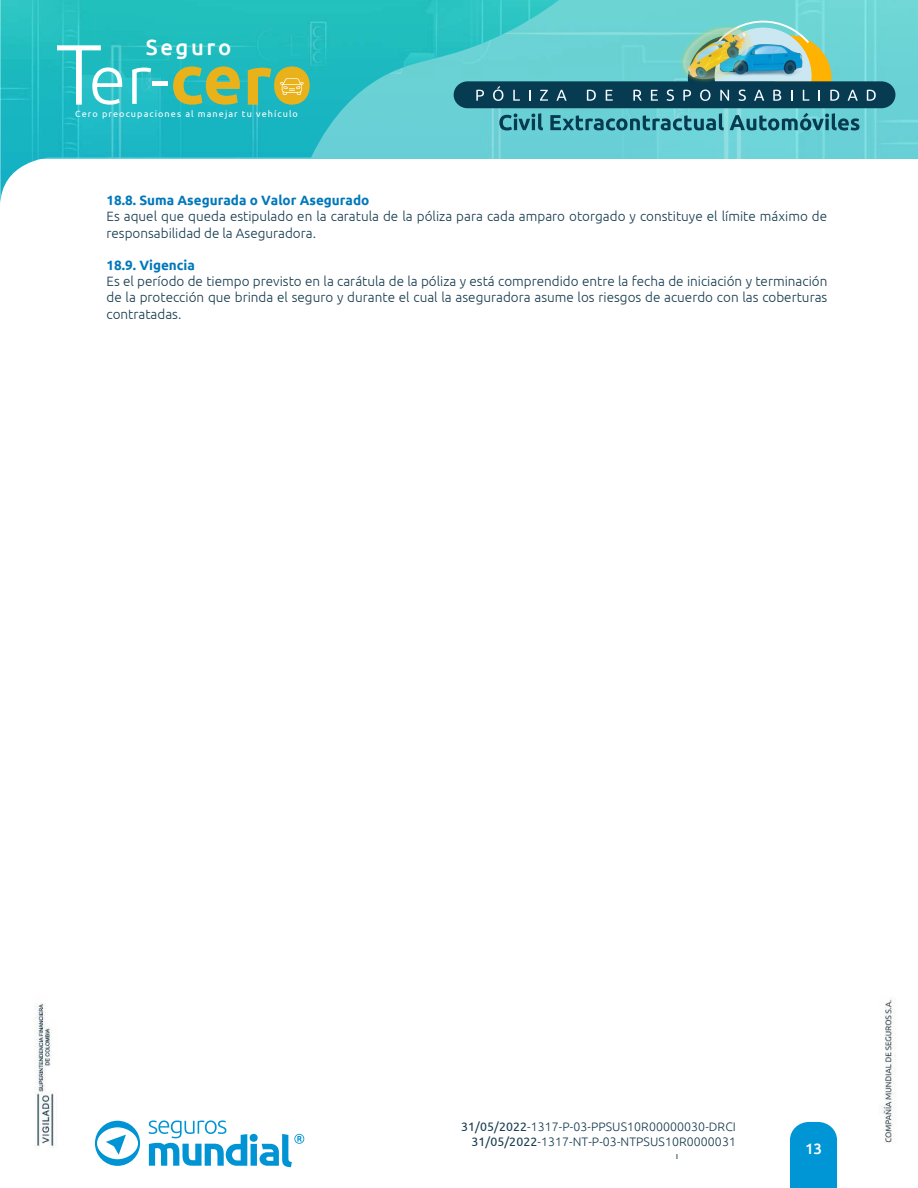
<style>
.page{position:relative;width:918px;height:1188px;background:#fff}
.page>*{position:absolute;margin:0;border:0;box-sizing:border-box;transform-origin:0 0}
.t1{font:500 22.05px "Ubuntu";letter-spacing:.12em;color:#fff}
.t2{font:500 15px "Ubuntu";color:#fff}
.t3{font:300 13.5px/16.2px "Ubuntu";color:#173b4f}
.t4{font:700 13.5px "Ubuntu";color:#0178ba}
.t5{font:300 12.3px/14.7px "Ubuntu";letter-spacing:.01em;color:#173b4f;text-align:right}
.t6{font:300 12px/14.4px "Ubuntu";color:#173b4f;text-align:center}
.t7{font:9.15px "Ubuntu";letter-spacing:.12em;color:#fff}
.s1{font-weight:400}
</style>
<div class="page">
<img style="left:34px;top:997px;width:862px;height:191px">
<div style="left:790px;top:1122px;width:47px;height:66px;background:#0096d6"></div>
<svg style="left:95px;top:1121px;width:45px;height:45px"></svg>
<svg style="left:149px;top:1120px;width:155px;height:47px"></svg>
<div style="left:559px;top:0;width:359px;height:158px;background:#6cd3d6"></div>
<img style="left:0;top:0;width:559px;height:204px">
<svg style="left:57px;top:45px;width:65px;height:60px"></svg>
<svg style="left:132px;top:68px;width:19px;height:36px"></svg>
<hr style="left:153px;top:82px;width:15px;height:4px;background:#fff">
<svg style="left:173px;top:66px;width:67px;height:39px;background:#8fb462"></svg>
<svg style="left:248px;top:66px;width:62px;height:39px;background:#a1b65d"></svg>
<svg style="left:454px;top:20px;width:441px;height:110px;background:#51a5aa"></svg>
<img style="left:680px;top:28px;width:124px;height:60px">
<div style="left:451px;top:1115px;width:302px;height:39px;background:#fff"></div>
<h1 class="t1" style="left:146px;top:33px;width:87px">Seguro</h1>
<p class="t7" style="left:75px;top:109px;width:224px">Cero preocupaciones al manejar tu vehículo</p>
<p class="t4" style="left:107px;top:192px;width:264px">18.8. Suma Asegurada o Valor Asegurado</p>
<p class="t3" style="left:107px;top:208px;width:722px">Es aquel que queda estipulado en la caratula de la póliza para cada amparo otorgado y constituye el límite máximo de responsabilidad de la Aseguradora.</p>
<p class="t4" style="left:107px;top:257px;width:90px">18.9. Vigencia</p>
<p class="t3" style="left:107px;top:273px;width:722px;text-align:justify">Es el período de tiempo previsto en la carátula de la póliza y está comprendido entre la fecha de iniciación y terminación de la protección que brinda el seguro y durante el cual la aseguradora asume los riesgos de acuerdo con las coberturas contratadas.</p>
<p class="t6" style="left:474px;top:1119px;width:255px">/0 /2022-1317-P-03-PPSUS10R00000030-D00I<br>29/04/2022-1317-NT-P-03-NTPSUS10R0000031</p>
<p class="t5" style="left:461px;top:1119px;width:276px"><span class="s1">31/05/2022</span>-1317-P-03-PPSUS10R00000030-DRCI<br><span class="s1">31/05/2022</span>-1317-NT-P-03-NTPSUS10R0000031</p>
<p class="t6" style="left:674px;top:1147px;width:8px">T</p>
<p class="t2" style="left:805px;top:1139px;width:18px">13</p>
</div>
